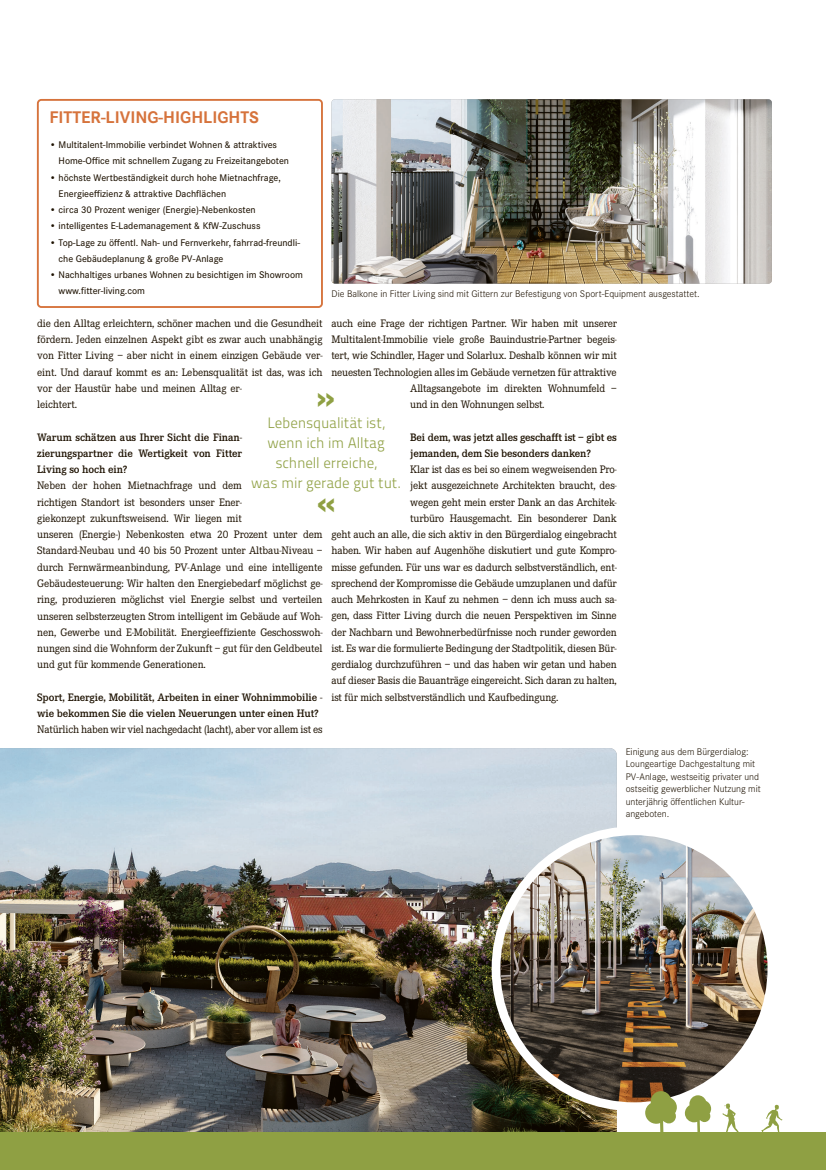
<style>
.page{position:relative;width:826px;height:1170px;background:#fff}
.page>*{position:absolute;margin:0;border:0;box-sizing:border-box;transform-origin:0 0}
.t1{font:32.5px "Titillium Maps 26 L 999 wt";color:#8fa043}
.t2{font:700 17.5px "Corporate S";color:#d6733c}
.t3{font:15px/20px "Titillium Maps 26 L 250 wt";letter-spacing:-.01em;color:#8fa043;text-align:center}
.t4{font:11.25px/16.2px "Corporate E";letter-spacing:-.015em;color:#1d1100}
.t5{font:600 11.25px/16.2px "Corporate E";letter-spacing:-.01em;color:#1d1100}
.t6{font:500 10px/16.2px "Corporate S";color:#1d1100}
.t7{font:300 10px/12.5px "Corporate S Pro";color:#1d1100}
</style>
<div class="page">
<img style="left:0;top:748px;width:617px;height:383px">
<svg style="left:761px;top:1104px;width:21px;height:27px"></svg>
<div style="left:0;top:1131px;width:826px;height:38px;background:#8fa043"></div>
<img style="left:496px;top:830px;width:276px;height:276px;border-radius:138px">
<div style="left:491px;top:826px;width:285px;height:284px;border:9px solid #fff;border-radius:50%"></div>
<svg style="left:645px;top:1090px;width:32px;height:42px"></svg>
<svg style="left:501px;top:1126px;width:37px;height:6px"></svg>
<div style="left:37px;top:99px;width:286px;height:209px;border:2px solid #d6733c;border-radius:4px"></div>
<svg style="left:684px;top:1095px;width:27px;height:37px"></svg>
<svg style="left:722px;top:1103px;width:19px;height:29px"></svg>
<img style="left:331px;top:99px;width:441px;height:184px">
<h2 class="t2" style="left:49px;top:105px;width:211px">FITTER-LIVING-HIGHLIGHTS</h2>
<p class="t6" style="left:59px;top:136px;width:232px;text-indent:-9px">• Multitalent-Immobilie verbindet Wohnen &amp; attraktives<br>Home-Office mit schnellem Zugang zu Freizeitangeboten</p>
<p class="t6" style="left:59px;top:169px;width:224px;text-indent:-9px">• höchste Wertbeständigkeit durch hohe Mietnachfrage,<br>Energieeffizienz &amp; attraktive Dachflächen</p>
<p class="t6" style="left:49px;top:201px;width:208px">• circa 30 Prozent weniger (Energie)-Nebenkosten</p>
<p class="t6" style="left:49px;top:217px;width:213px">• intelligentes E-Lademanagement &amp; KfW-Zuschuss</p>
<p class="t6" style="left:59px;top:234px;width:243px;text-indent:-9px">• Top-Lage zu öffentl. Nah- und Fernverkehr, fahrrad-freundli&shy;che Gebäudeplanung &amp; große PV-Anlage</p>
<p class="t6" style="left:59px;top:266px;width:246px;text-indent:-9px">• Nachhaltiges urbanes Wohnen zu besichtigen im Showroom www.fitter-living.com</p>
<p class="t7" style="left:331px;top:287px;width:369px">Die Balkone in Fitter Living sind mit Gittern zur Befestigung von Sport-Equipment ausgestattet.</p>
<p class="t4" style="left:37px;top:315px;width:287px">die den Alltag erleichtern, schöner machen und die Gesundheit fördern. Jeden einzelnen Aspekt gibt es zwar auch unabhängig von Fitter Living – aber nicht in einem einzigen Gebäude ver&shy;eint. Und darauf kommt es an: Lebensqualität ist das, was ich vor der Haustür habe und meinen Alltag er-<br>leichtert.</p>
<p class="t5" style="left:37px;top:429px;width:206px;text-align:justify">Warum schätzen aus Ihrer Sicht die Finan&shy;zierungspartner die Wertigkeit von Fitter Living so hoch ein?</p>
<p class="t4" style="left:37px;top:478px;width:287px">Neben der hohen Mietnachfrage und dem<br>richtigen Standort ist besonders unser Ener-<br>giekonzept zukunftsweisend. Wir liegen mit<br>unseren (Energie-) Nebenkosten etwa 20 Prozent unter dem Standard-Neubau und 40 bis 50 Prozent unter Altbau-Niveau – durch Fernwärmeanbindung, PV-Anlage und eine intelligente Gebäudesteuerung: Wir halten den Energiebedarf möglichst ge&shy;ring, produzieren möglichst viel Energie selbst und verteilen unseren selbsterzeugten Strom intelligent im Gebäude auf Woh&shy;nen, Gewerbe und E-Mobilität. Energieeffiziente Geschosswoh&shy;nungen sind die Wohnform der Zukunft – gut für den Geldbeutel und gut für kommende Generationen.</p>
<p class="t5" style="left:37px;top:689px;width:287px">Sport, Energie, Mobilität, Arbeiten in einer Wohnimmobilie - wie bekommen Sie die vielen Neuerungen unter einen Hut?</p>
<p class="t4" style="left:37px;top:721px;width:287px">Natürlich haben wir viel nachgedacht (lacht), aber vor allem ist es</p>
<p class="t4" style="left:331px;top:315px;width:287px">auch eine Frage der richtigen Partner. Wir haben mit unserer</p>
<p class="t4" style="left:331px;top:331px;width:287px">Multitalent-Immobilie viele große Bauindustrie-Partner begeis-</p>
<p class="t4" style="left:331px;top:347px;width:287px">tert, wie Schindler, Hager und Solarlux. Deshalb können wir mit</p>
<p class="t4" style="left:331px;top:364px;width:287px">neuesten Technologien alles im Gebäude vernetzen für attraktive</p>
<p class="t4" style="left:410px;top:380px;width:208px">Alltagsangebote im direkten Wohnumfeld –</p>
<p class="t4" style="left:410px;top:396px;width:136px">und in den Wohnungen selbst.</p>
<p class="t5" style="left:410px;top:429px;width:208px">Bei dem, was jetzt alles geschafft ist – gibt es jemanden, dem Sie besonders danken?</p>
<p class="t4" style="left:410px;top:461px;width:208px">Klar ist das es bei so einem wegweisenden Pro-</p>
<p class="t4" style="left:410px;top:477px;width:208px">jekt ausgezeichnete Architekten braucht, des-</p>
<p class="t4" style="left:410px;top:494px;width:208px">wegen geht mein erster Dank an das Architek-</p>
<p class="t4" style="left:410px;top:510px;width:208px">turbüro Hausgemacht. Ein besonderer Dank</p>
<p class="t4" style="left:331px;top:526px;width:287px">geht auch an alle, die sich aktiv in den Bürgerdialog eingebracht</p>
<p class="t4" style="left:331px;top:542px;width:287px">haben. Wir haben auf Augenhöhe diskutiert und gute Kompro-</p>
<p class="t4" style="left:331px;top:559px;width:287px">misse gefunden. Für uns war es dadurch selbstverständlich, ent-</p>
<p class="t4" style="left:331px;top:575px;width:287px">sprechend der Kompromisse die Gebäude umzuplanen und dafür</p>
<p class="t4" style="left:331px;top:591px;width:287px">auch Mehrkosten in Kauf zu nehmen – denn ich muss auch sa-</p>
<p class="t4" style="left:331px;top:607px;width:287px">gen, dass Fitter Living durch die neuen Perspektiven im Sinne</p>
<p class="t4" style="left:331px;top:624px;width:287px">der Nachbarn und Bewohnerbedürfnisse noch runder geworden</p>
<p class="t4" style="left:331px;top:640px;width:287px">ist. Es war die formulierte Bedingung der Stadtpolitik, diesen Bür-</p>
<p class="t4" style="left:331px;top:656px;width:287px">gerdialog durchzuführen – und das haben wir getan und haben</p>
<p class="t4" style="left:331px;top:672px;width:287px">auf dieser Basis die Bauanträge eingereicht. Sich daran zu halten,</p>
<p class="t4" style="left:331px;top:689px;width:229px">ist für mich selbstverständlich und Kaufbedingung.</p>
<h1 class="t1" style="left:316px;top:371px;width:21px">»</h1>
<h3 class="t3" style="left:251px;top:412px;width:152px">Lebensqualität ist, wenn ich im Alltag schnell erreiche,<br>was mir gerade gut tut.</h3>
<h1 class="t1" style="left:316px;top:476px;width:21px">«</h1>
<p class="t7" style="left:625px;top:744px;width:137px">Einigung aus dem Bürgerdialog:<br>Loungeartige Dachgestaltung mit<br>PV-Anlage, westseitig privater und ostseitig gewerblicher Nutzung mit unterjährig öffentlichen Kultur&shy;angeboten.</p>
</div>
